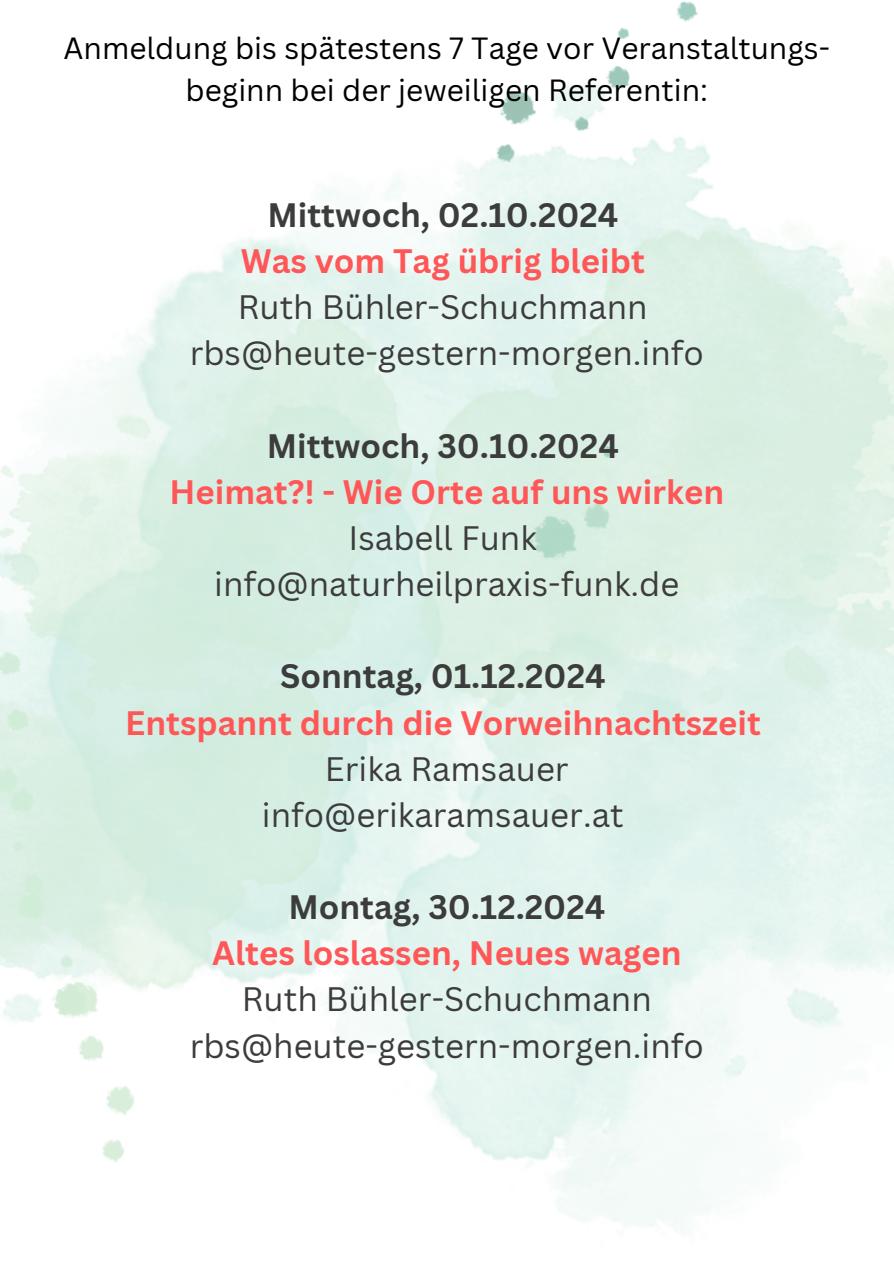
<style>
.page{position:relative;width:894px;height:1264px;background:#fff}
.page>*{position:absolute;margin:0;border:0;box-sizing:border-box;transform-origin:0 0}
.t1{font:33px/46.2px "Canva Sans";color:#3c3c3c;text-align:center}
.t2{font:700 33px/46.2px "Canva Sans";color:#ff5757;text-align:center}
.t3{font:29.85px/41.7px "Canva Sans";color:#000;text-align:center}
.s1{font-weight:700}
.s2{font-weight:700;color:#ff5757}
.s3{color:#3c3c3c}
.s4{font-weight:400;color:#3c3c3c}
</style>
<div class="page">
<h1 class="t3" style="left:63px;top:27px;width:767px">Anmeldung bis spätestens 7 Tage vor Veranstaltungs&shy;beginn bei der jeweiligen Referentin:</h1>
<h1 class="t1" style="left:190px;top:191px;width:515px"><span class="s1">Mittwoch, 02.10.2024<br></span><span class="s2">Was vom Tag übrig bleibt<br></span>Ruth Bühler-Schuchmann rbs@heute-gestern-morgen.info</h1>
<h1 class="t1" style="left:169px;top:422px;width:556px"><span class="s1">Mittwoch, 30.10.2024<br></span><span class="s2">Heimat?! - Wie Orte auf uns wirken<br></span>Isabell Funk info@naturheilpraxis-funk.de</h1>
<h1 class="t2" style="left:125px;top:652px;width:637px"><span class="s3">Sonntag, 01.12.2024<br></span>Entspannt durch die Vorweihnachtszeit<br><span class="s4">Erika Ramsauer<br>info@erikaramsauer.at</span></h1>
<h1 class="t1" style="left:190px;top:883px;width:515px"><span class="s1">Montag, 30.12.2024<br></span><span class="s2">Altes loslassen, Neues wagen<br></span>Ruth Bühler-Schuchmann rbs@heute-gestern-morgen.info</h1>
</div>
